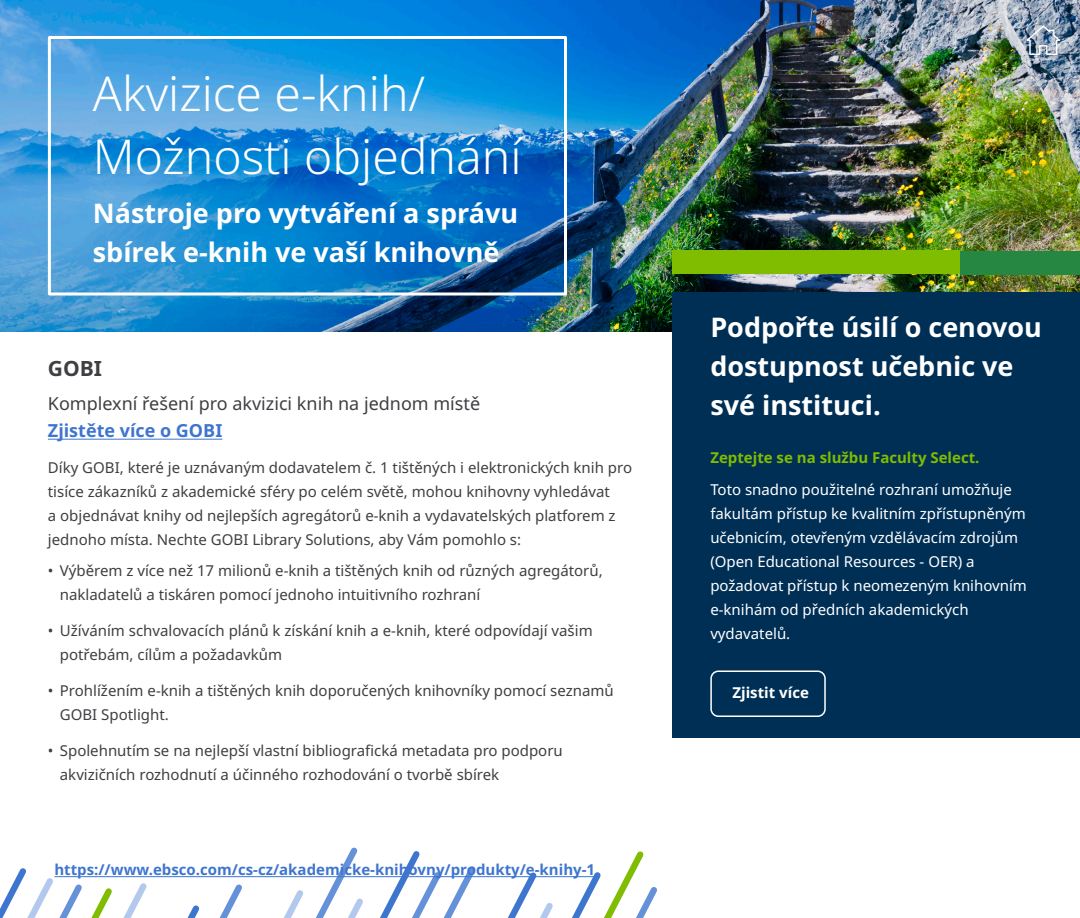
<style>
.page{position:relative;width:1080px;height:918px;background:#fff}
.page>*{position:absolute;margin:0;border:0;box-sizing:border-box;transform-origin:0 0}
.t1{font:300 48px/63px "Noto Sans";color:#fff}
.t2{font:700 27px/39px "Noto Sans";color:#fff}
.paragraph_large{font:700 21px "Noto Sans";color:#3d3f42}
.t3{font:18px/27px "Noto Sans";color:#3d3f42}
.small_paragraph{font:15px/24px "Noto Sans";color:#3d3f42}
.small_paragraph-2{font:15px/24px "Noto Sans";color:#fff}
.small_paragraph-3{font:700 15px "Noto Sans";color:#3e75cf}
.small_paragraph-4{font:700 15px "Noto Sans";color:#80bc00}
.small_paragraph-5{font:700 15px "Noto Sans";color:#fff}
.s1{font-weight:700;color:#3e75cf}
</style>
<div class="page">
<svg style="left:0;top:847px;width:657px;height:71px"></svg>
<img style="left:0;top:0;width:1080px;height:332px">
<hr style="left:48px;top:439px;width:174px;height:1px;background:#3e75cf">
<div style="left:48px;top:36px;width:519px;height:260px;border:3px solid #fff"></div>
<div style="left:673px;top:292px;width:407px;height:446px;background:#002f56"></div>
<div style="left:673px;top:250px;width:287px;height:24px;background:#80bc00"></div>
<div style="left:960px;top:251px;width:120px;height:23px;background:#268742"></div>
<hr style="left:54px;top:876px;width:541px;height:1px;background:#3e75cf">
<div style="left:710px;top:670px;width:116px;height:47px;border:2px solid #fff;border-radius:7px"></div>
<svg style="left:1026px;top:25px;width:34px;height:30px"></svg>
<h1 class="t1" style="left:93px;top:63px;width:430px">Akvizice e-knih/<br>Možnosti objednání</h1>
<h4 class="t2" style="left:93px;top:194px;width:427px">Nástroje pro vytváření a správu sbírek e-knih ve vaší knihovně</h4>
<p class="paragraph_large" style="left:48px;top:353px;width:56px">GOBI</p>
<p class="t3" style="left:48px;top:391px;width:434px">Komplexní řešení pro akvizici knih na jednom místě<br><span class="s1">Zjistěte více o GOBI</span></p>
<p class="small_paragraph" style="left:48px;top:456px;width:586px">Díky GOBI, které je uznávaným dodavatelem č. 1 tištěných i elektronických knih pro tisíce zákazníků z akademické sféry po celém světě, mohou knihovny vyhledávat<br>a objednávat knihy od nejlepších agregátorů e-knih a vydavatelských platforem z jednoho místa. Nechte GOBI Library Solutions, aby Vám pomohlo s:</p>
<p class="small_paragraph" style="left:60px;top:559px;width:544px;text-indent:-12px">• Výběrem z více než 17 milionů e-knih a tištěných knih od různých agregátorů, nakladatelů a tiskáren pomocí jednoho intuitivního rozhraní</p>
<p class="small_paragraph" style="left:60px;top:619px;width:534px;text-indent:-12px">• Užíváním schvalovacích plánů k získání knih a e-knih, které odpovídají vašim potřebám, cílům a požadavkům</p>
<p class="small_paragraph" style="left:60px;top:679px;width:555px;text-indent:-12px">• Prohlížením e-knih a tištěných knih doporučených knihovníky pomocí seznamů<br>GOBI Spotlight.</p>
<p class="small_paragraph" style="left:60px;top:739px;width:504px;text-indent:-12px">• Spolehnutím se na nejlepší vlastní bibliografická metadata pro podporu akvizičních rozhodnutí a účinného rozhodování o tvorbě sbírek</p>
<p class="small_paragraph-3" style="left:54px;top:859px;width:542px">https://www.ebsco.com/cs-cz/akademicke-knihovny/produkty/e-knihy-1</p>
<h4 class="t2" style="left:710px;top:308px;width:333px">Podpořte úsilí o cenovou dostupnost učebnic ve své instituci.</h4>
<p class="small_paragraph-4" style="left:710px;top:447px;width:271px">Zeptejte se na službu Faculty Select.</p>
<p class="small_paragraph-2" style="left:710px;top:477px;width:318px">Toto snadno použitelné rozhraní umožňuje fakultám přístup ke kvalitním zpřístupněným učebnicím, otevřeným vzdělávacím zdrojům (Open Educational Resources - OER) a požadovat přístup k neomezeným knihovním e-knihám od předních akademických vydavatelů.</p>
<p class="small_paragraph-5" style="left:732px;top:682px;width:78px">Zjistit více</p>
</div>
